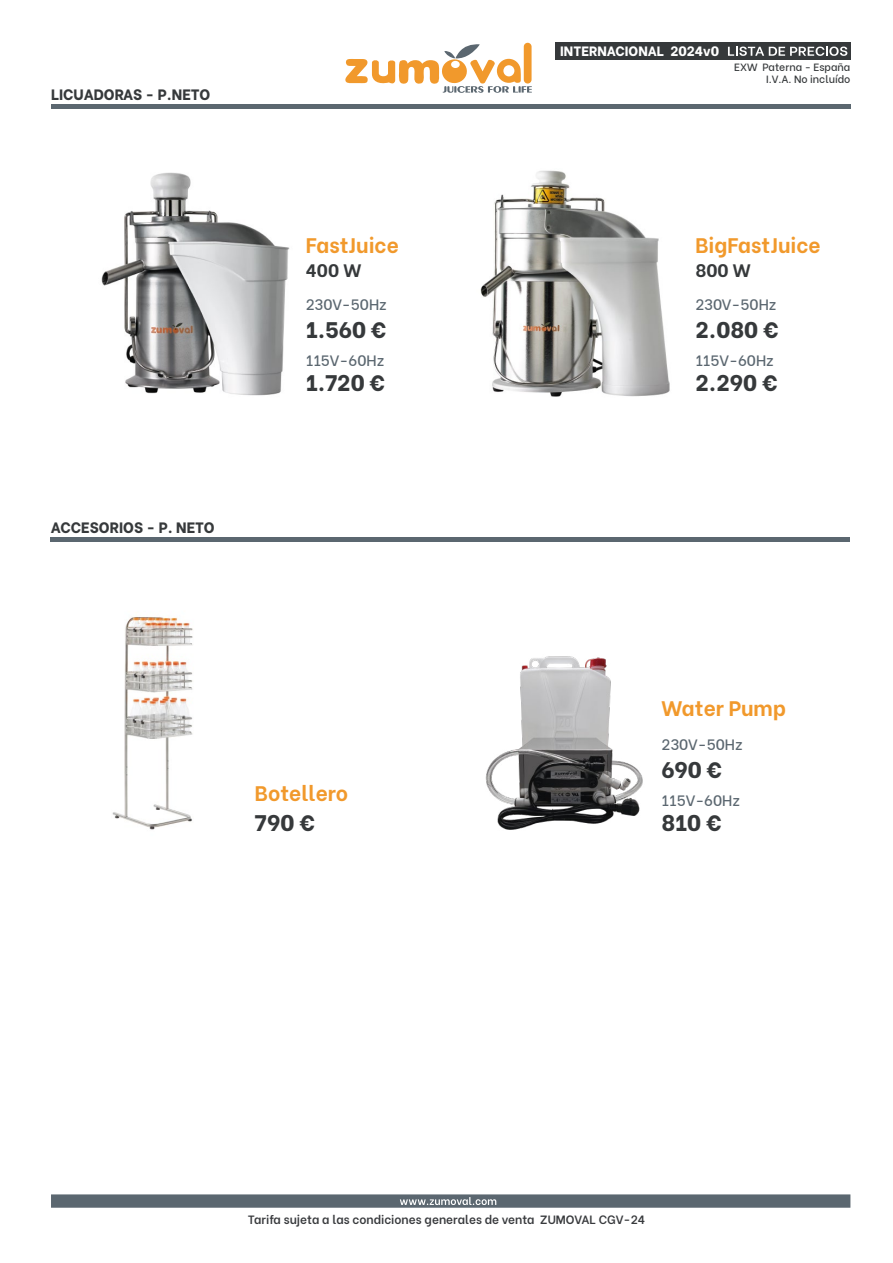
<style>
.page{position:relative;width:893px;height:1263px;background:#fff}
.page>*{position:absolute;margin:0;border:0;box-sizing:border-box;transform-origin:0 0}
.t1{font:800 22.5px "Be Vietnam";color:#36393b}
.t2{font:700 21px "Be Vietnam";color:#f1992c}
.t3{font:700 18px "Be Vietnam";color:#36393b}
.t4{font:500 15px "Be Vietnam";color:#5b6770}
.t5{font:800 15px "Be Vietnam";color:#36393b}
.t6{font:800 13.5px "Be Vietnam";color:#fff}
.t7{font:600 12px "Be Vietnam";color:#383a3d}
.t8{font:500 10.5px/12.6px "Be Vietnam";color:#36393b;text-align:right}
</style>
<div class="page">
<svg style="left:345px;top:44px;width:187px;height:49px"></svg>
<div style="left:555px;top:43px;width:295px;height:17px;background:#36393b"></div>
<svg style="left:728px;top:47px;width:119px;height:9px"></svg>
<img style="left:101px;top:172px;width:189px;height:224px">
<img style="left:480px;top:170px;width:190px;height:227px">
<svg style="left:51px;top:1194px;width:799px;height:14px"></svg>
<hr style="left:51px;top:104px;width:799px;height:4px;background:#5b6770">
<hr style="left:51px;top:537px;width:799px;height:4px;background:#5b6770">
<img style="left:112px;top:617px;width:81px;height:213px">
<img style="left:485px;top:656px;width:158px;height:174px">
<p class="t5" style="left:51px;top:82px;width:161px">LICUADORAS - P.NETO</p>
<p class="t5" style="left:51px;top:515px;width:165px">ACCESORIOS - P. NETO</p>
<h2 class="t2" style="left:306px;top:228px;width:94px">FastJuice</h2>
<h3 class="t3" style="left:306px;top:256px;width:57px">400 W</h3>
<p class="t4" style="left:306px;top:292px;width:82px">230V-50Hz</p>
<h1 class="t1" style="left:306px;top:311px;width:82px">1.560 €</h1>
<h1 class="t1" style="left:306px;top:364px;width:81px">1.720 €</h1>
<p class="t4" style="left:306px;top:348px;width:80px">115V-60Hz</p>
<h2 class="t2" style="left:255px;top:776px;width:95px">Botellero</h2>
<h1 class="t1" style="left:255px;top:804px;width:61px">790 €</h1>
<p class="t6" style="left:560px;top:40px;width:161px">INTERNACIONAL 2024v0</p>
<p class="t8" style="left:734px;top:60px;width:118px">EXW Paterna - España<br>I.V.A. No incluído</p>
<h2 class="t2" style="left:695px;top:228px;width:127px">BigFastJuice</h2>
<h3 class="t3" style="left:695px;top:256px;width:57px">800 W</h3>
<p class="t4" style="left:695px;top:292px;width:82px">230V-50Hz</p>
<h1 class="t1" style="left:695px;top:311px;width:85px">2.080 €</h1>
<h1 class="t1" style="left:695px;top:364px;width:84px">2.290 €</h1>
<p class="t4" style="left:695px;top:348px;width:80px">115V-60Hz</p>
<h2 class="t2" style="left:662px;top:691px;width:126px">Water Pump</h2>
<p class="t4" style="left:662px;top:732px;width:82px">230V-50Hz</p>
<h1 class="t1" style="left:662px;top:751px;width:62px">690 €</h1>
<h1 class="t1" style="left:662px;top:804px;width:62px">810 €</h1>
<p class="t4" style="left:662px;top:788px;width:80px">115V-60Hz</p>
<p class="t7" style="left:248px;top:1210px;width:399px">Tarifa sujeta a las condiciones generales de venta ZUMOVAL CGV-24</p>
</div>
